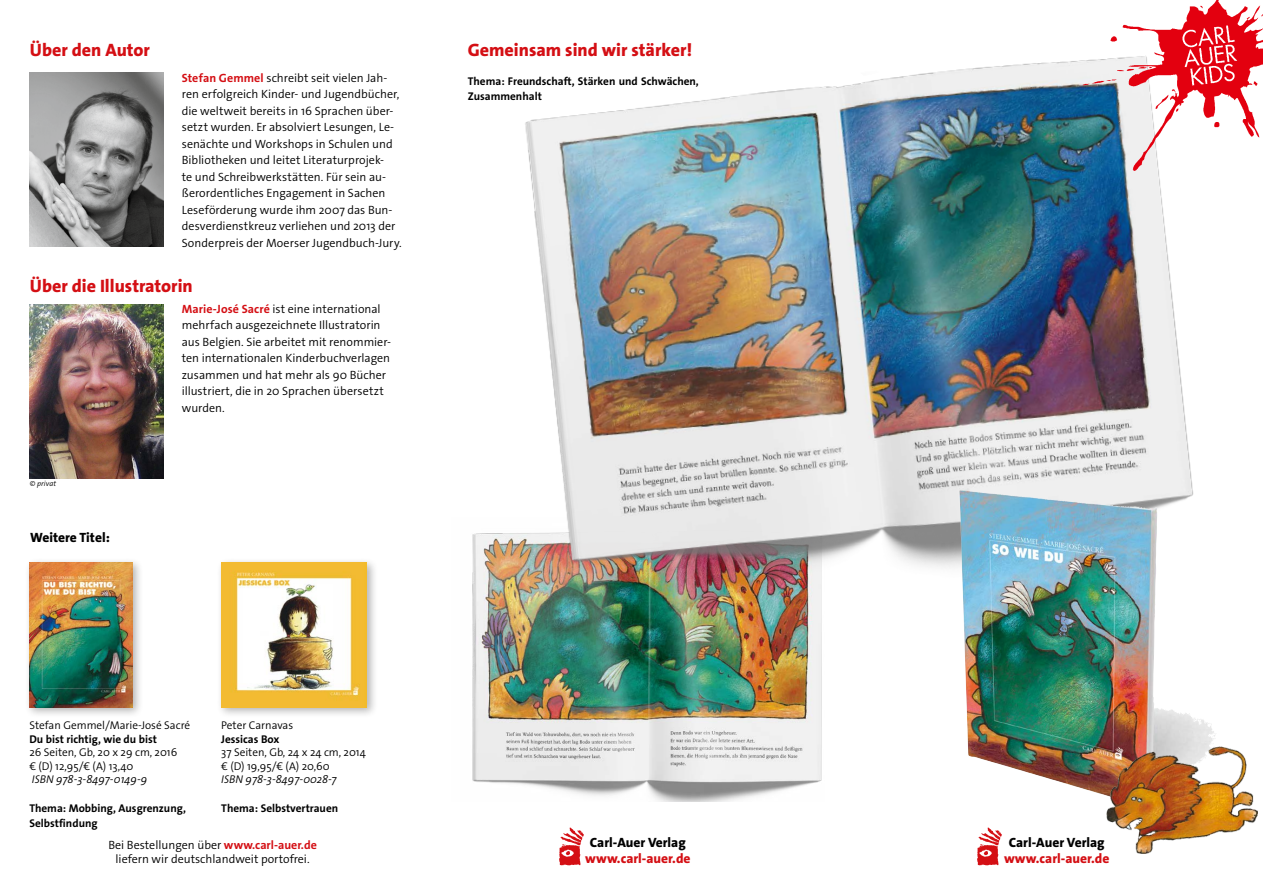
<style>
.page{position:relative;width:1263px;height:893px;background:#fff}
.page>*{position:absolute;margin:0;border:0;box-sizing:border-box;transform-origin:0 0}
.t1{font:800 18px "The Sans Os F";color:#d40f14}
.t2{font:800 13.5px "The Sans Os F";color:#000}
.t3{font:800 13.5px "The Sans Os F";color:#d40f14}
.t4{font:300 12px/16.5px "The Sans Os F";color:#000}
.t5{font:700 11.25px/15px "The Sans Os F";color:#000}
.t6{font:300 11.25px/13.5px "The Sans Os F";color:#000}
.t7{font:italic 300 11.25px "The Sans Os F";color:#000}
.t8{font:italic 300 7.5px "The Sans Os F";letter-spacing:.01em;color:#000}
.s1{font-weight:700;color:#d40f14}
</style>
<div class="page">
<img style="left:30px;top:72px;width:133px;height:174px">
<img style="left:30px;top:305px;width:133px;height:174px">
<img style="left:559px;top:827px;width:25px;height:39px">
<img style="left:977px;top:827px;width:25px;height:39px">
<div style="left:24px;top:557px;width:119px;height:161px;background:#000;opacity:.3"></div>
<img style="left:30px;top:562px;width:102px;height:145px">
<img style="left:472px;top:533px;width:350px;height:268px">
<img style="left:508px;top:60px;width:685px;height:560px">
<img style="left:1081px;top:0;width:182px;height:174px">
<img style="left:959px;top:487px;width:241px;height:309px">
<img style="left:1106px;top:746px;width:152px;height:107px">
<div style="left:216px;top:557px;width:162px;height:161px;background:#000;opacity:.3"></div>
<img style="left:222px;top:562px;width:145px;height:145px">
<h1 class="t1" style="left:30px;top:38px;width:122px">Über den Autor</h1>
<p class="t4" style="left:182px;top:70px;width:222px"><span class="s1">Stefan Gemmel</span> schreibt seit vielen Jah&shy;ren erfolgreich Kinder- und Jugendbücher, die weltweit bereits in 16 Sprachen über&shy;setzt wurden. Er absolviert Lesungen, Le&shy;senächte und Workshops in Schulen und Bibliotheken und leitet Literaturprojek-<br>te und Schreibwerkstätten. Für sein au&shy;ßerordentliches Engagement in Sachen Leseförderung wurde ihm 2007 das Bun&shy;desverdienstkreuz verliehen und 2013 der Sonderpreis der Moerser Jugendbuch-Jury.</p>
<h1 class="t1" style="left:30px;top:275px;width:165px">Über die Illustratorin</h1>
<p class="t8" style="left:30px;top:478px;width:28px">© privat</p>
<p class="t2" style="left:30px;top:528px;width:81px">Weitere Titel:</p>
<p class="t4" style="left:182px;top:301px;width:211px"><span class="s1">Marie-José Sacré</span> ist eine international mehrfach ausgezeichnete Illustratorin aus Belgien. Sie arbeitet mit renommier&shy;ten internationalen Kinderbuchverlagen zusammen und hat mehr als 90 Bücher illustriert, die in 20 Sprachen übersetzt wurden.</p>
<h1 class="t1" style="left:468px;top:38px;width:226px">Gemeinsam sind wir stärker!</h1>
<p class="t5" style="left:468px;top:74px;width:232px">Thema: Freundschaft, Stärken und Schwächen,<br>Zusammenhalt</p>
<p class="t6" style="left:29px;top:719px;width:162px">Stefan Gemmel/Marie-José Sacré</p>
<p class="t5" style="left:29px;top:731px;width:129px">Du bist richtig, wie du bist</p>
<p class="t6" style="left:29px;top:746px;width:149px">26 Seiten, Gb, 20 x 29 cm, 2016 € (D) 12,95/€ (A) 13,40</p>
<p class="t7" style="left:32px;top:772px;width:117px">ISBN 978-3-8497-0149-9</p>
<p class="t5" style="left:29px;top:800px;width:158px">Thema: Mobbing, Ausgrenzung,<br>Selbstfindung</p>
<p class="t6" style="left:221px;top:719px;width:73px">Peter Carnavas</p>
<p class="t5" style="left:221px;top:731px;width:60px">Jessicas Box</p>
<p class="t6" style="left:221px;top:746px;width:146px">37 Seiten, Gb, 24 x 24 cm, 2014 € (D) 19,95/€ (A) 20,60</p>
<p class="t7" style="left:221px;top:772px;width:117px">ISBN 978-3-8497-0028-7</p>
<p class="t5" style="left:221px;top:800px;width:118px">Thema: Selbstvertrauen</p>
<p class="t4" style="left:108px;top:838px;width:210px;line-height:14.4px;text-align:center">Bei Bestellungen über <span class="s1">www.carl-auer.de </span>liefern wir deutschlandweit portofrei.</p>
<p class="t2" style="left:590px;top:834px;width:97px">Carl-Auer Verlag</p>
<p class="t3" style="left:585px;top:850px;width:107px">www.carl-auer.de</p>
<p class="t2" style="left:1009px;top:834px;width:97px">Carl-Auer Verlag</p>
<p class="t3" style="left:1004px;top:850px;width:107px">www.carl-auer.de</p>
</div>
